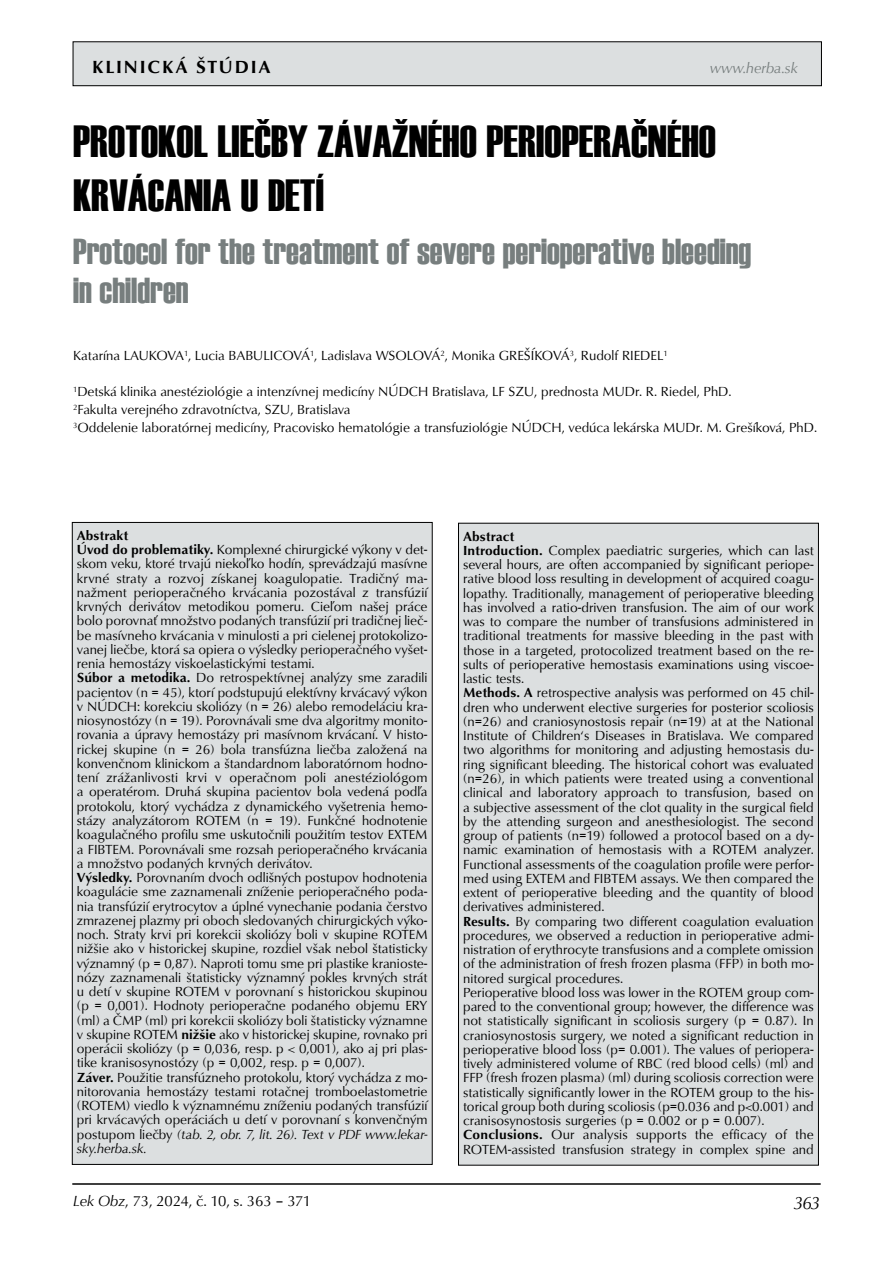
<style>
.page{position:relative;width:893px;height:1263px;background:#fff}
.page>*{position:absolute;margin:0;border:0;box-sizing:border-box;transform-origin:0 0}
.t1{font:45px/54px "Haettenschweiler";color:#000}
.t2{font:36px/39px "Haettenschweiler";color:#777e7e}
.t3{font:700 18px "URW Classico TEE";letter-spacing:.1em;color:#000}
.t4{font:italic 18px "URW Classico TEE";color:#000}
.t5{font:15px "URW Classico TEE";color:#000}
.t6{font:italic 15px "URW Classico TEE";color:#777e7e}
.t7{font:13.5px/14.2px "URW Classico TEE";color:#000}
.s1{font-weight:700}
.s2{font-style:italic}
</style>
<div class="page">
<div style="left:73px;top:42px;width:748px;height:44px;background:#dcdfe0"></div>
<div style="left:73px;top:41px;width:749px;height:45px;border:1px solid #000"></div>
<hr style="left:72px;top:1183px;width:749px;height:2px;background:#000">
<div style="left:72px;top:522px;width:360px;height:642px;background:#dcdfe0"></div>
<div style="left:458px;top:523px;width:360px;height:642px;background:#dcdfe0"></div>
<h3 class="t3" style="left:92px;top:56px;width:180px">KLINICKÁ ŠTÚDIA</h3>
<p class="t6" style="left:710px;top:59px;width:90px">www.herba.sk</p>
<h1 class="t1" style="left:73px;top:115px;width:644px">PROTOKOL LIEČBY ZÁVAŽNÉHO PERIOPERAČNÉHO<br>KRVÁCANIA U DETÍ</h1>
<h2 class="t2" style="left:73px;top:232px;width:680px">Protocol for the treatment of severe perioperative bleeding in children</h2>
<p class="t7" style="left:73px;top:349px;width:596px">Katarína LAUKOVA<sup>1</sup>, Lucia BABULICOVÁ<sup>1</sup>, Ladislava WSOLOVÁ<sup>2</sup>, Monika GREŠÍKOVÁ<sup>3</sup>, Rudolf RIEDEL<sup>1</sup></p>
<p class="t7" style="left:73px;top:383px;width:746px;line-height:18px"><sup>1</sup>Detská klinika anestéziológie a intenzívnej medicíny NÚDCH Bratislava, LF SZU, prednosta MUDr. R. Riedel, PhD.<br><sup>2</sup>Fakulta verejného zdravotníctva, SZU, Bratislava<br><sup>3</sup>Oddelenie laboratórnej medicíny, Pracovisko hematológie a transfuziológie NÚDCH, vedúca lekárska MUDr. M. Grešíková, PhD.</p>
<p class="t7" style="left:77px;top:528px;width:352px"><span class="s1">Abstrakt<br>Úvod do problematiky.</span> Komplexné chirurgické výkony v det&shy;skom veku, ktoré trvajú niekoľko hodín, sprevádzajú masívne krvné straty a rozvoj získanej koagulopatie. Tradičný ma&shy;nažment perioperačného krvácania pozostával z transfúzií krvných derivátov metodikou pomeru. Cieľom našej práce bolo porovnať množstvo podaných transfúzií pri tradičnej lieč&shy;be masívneho krvácania v minulosti a pri cielenej protokolizo&shy;vanej liečbe, ktorá sa opiera o výsledky perioperačného vyšet&shy;renia hemostázy viskoelastickými testami.<br><span class="s1">Súbor a metodika.</span> Do retrospektívnej analýzy sme zaradili pacientov (n = 45), ktorí podstupujú elektívny krvácavý výkon v NÚDCH: korekciu skoliózy (n = 26) alebo remodeláciu kra&shy;niosynostózy (n = 19). Porovnávali sme dva algoritmy monito&shy;rovania a úpravy hemostázy pri masívnom krvácaní. V histo&shy;rickej skupine (n = 26) bola transfúzna liečba založená na konvenčnom klinickom a štandardnom laboratórnom hodno&shy;tení zrážanlivosti krvi v operačnom poli anestéziológom a operatérom. Druhá skupina pacientov bola vedená podľa protokolu, ktorý vychádza z dynamického vyšetrenia hemo&shy;stázy analyzátorom ROTEM (n = 19). Funkčné hodnotenie koagulačného profilu sme uskutočnili použitím testov EXTEM a FIBTEM. Porovnávali sme rozsah perioperačného krvácania a množstvo podaných krvných derivátov.<br><span class="s1">Výsledky.</span> Porovnaním dvoch odlišných postupov hodnotenia koagulácie sme zaznamenali zníženie perioperačného poda&shy;nia transfúzií erytrocytov a úplné vynechanie podania čerstvo zmrazenej plazmy pri oboch sledovaných chirurgických výko&shy;noch. Straty krvi pri korekcii skoliózy boli v skupine ROTEM nižšie ako v historickej skupine, rozdiel však nebol štatisticky významný (p = 0,87). Naproti tomu sme pri plastike kranioste&shy;nózy zaznamenali štatisticky významný pokles krvných strát u detí v skupine ROTEM v porovnaní s historickou skupinou (p = 0,001). Hodnoty perioperačne podaného objemu ERY (ml) a ČMP (ml) pri korekcii skoliózy boli štatisticky významne v skupine ROTEM <span class="s1">nižšie</span> ako v historickej skupine, rovnako pri operácii skoliózy (p = 0,036, resp. p &lt; 0,001), ako aj pri plas&shy;tike kranisosynostózy (p = 0,002, resp. p = 0,007).<br><span class="s1">Záver.</span> Použitie transfúzneho protokolu, ktorý vychádza z mo&shy;nitorovania hemostázy testami rotačnej tromboelastometrie (ROTEM) viedlo k významnému zníženiu podaných transfúzií pri krvácavých operáciách u detí v porovnaní s konvenčným postupom liečby <span class="s2">(tab. 2, obr. 7, lit. 26). Text v PDF www.lekar&shy;sky.herba.sk.</span></p>
<p class="t7" style="left:463px;top:529px;width:352px"><span class="s1">Abstract<br>Introduction.</span> Complex paediatric surgeries, which can last several hours, are often accompanied by significant periope&shy;rative blood loss resulting in development of acquired coagu&shy;lopathy. Traditionally, management of perioperative bleeding has involved a ratio-driven transfusion. The aim of our work was to compare the number of transfusions administered in traditional treatments for massive bleeding in the past with those in a targeted, protocolized treatment based on the re&shy;sults of perioperative hemostasis examinations using viscoe&shy;lastic tests.<br><span class="s1">Methods. A</span> retrospective analysis was performed on 45 chil&shy;dren who underwent elective surgeries for posterior scoliosis (n=26) and craniosynostosis repair (n=19) at at the National Institute of Children‘s Diseases in Bratislava. We compared two algorithms for monitoring and adjusting hemostasis du&shy;ring significant bleeding. The historical cohort was evaluated (n=26), in which patients were treated using a conventional clinical and laboratory approach to transfusion, based on a subjective assessment of the clot quality in the surgical field by the attending surgeon and anesthesiologist. The second group of patients (n=19) followed a protocol based on a dy&shy;namic examination of hemostasis with a ROTEM analyzer.<br>Functional assessments of the coagulation profile were perfor&shy;med using EXTEM and FIBTEM assays. We then compared the extent of perioperative bleeding and the quantity of blood derivatives administered.<br><span class="s1">Results.</span> By comparing two different coagulation evaluation procedures, we observed a reduction in perioperative admi&shy;nistration of erythrocyte transfusions and a complete omission of the administration of fresh frozen plasma (FFP) in both mo&shy;nitored surgical procedures.<br>Perioperative blood loss was lower in the ROTEM group com&shy;pared to the conventional group; however, the difference was not statistically significant in scoliosis surgery (p = 0.87). In craniosynostosis surgery, we noted a significant reduction in perioperative blood loss (p= 0.001). The values of periopera&shy;tively administered volume of RBC (red blood cells) (ml) and FFP (fresh frozen plasma) (ml) during scoliosis correction were statistically significantly lower in the ROTEM group to the his&shy;torical group both during scoliosis (p=0.036 and p&lt;0.001) and cranisosynostosis surgeries (p = 0.002 or p = 0.007).<br><span class="s1">Conclusions.</span> Our analysis supports the efficacy of the ROTEM-assisted transfusion strategy in complex spine and</p>
<p class="t5" style="left:73px;top:1191px;width:240px"><span class="s2">Lek Obz</span>, 73, 2024, č. 10, s. 363 – 371</p>
<h3 class="t4" style="left:794px;top:1191px;width:27px">363</h3>
</div>
